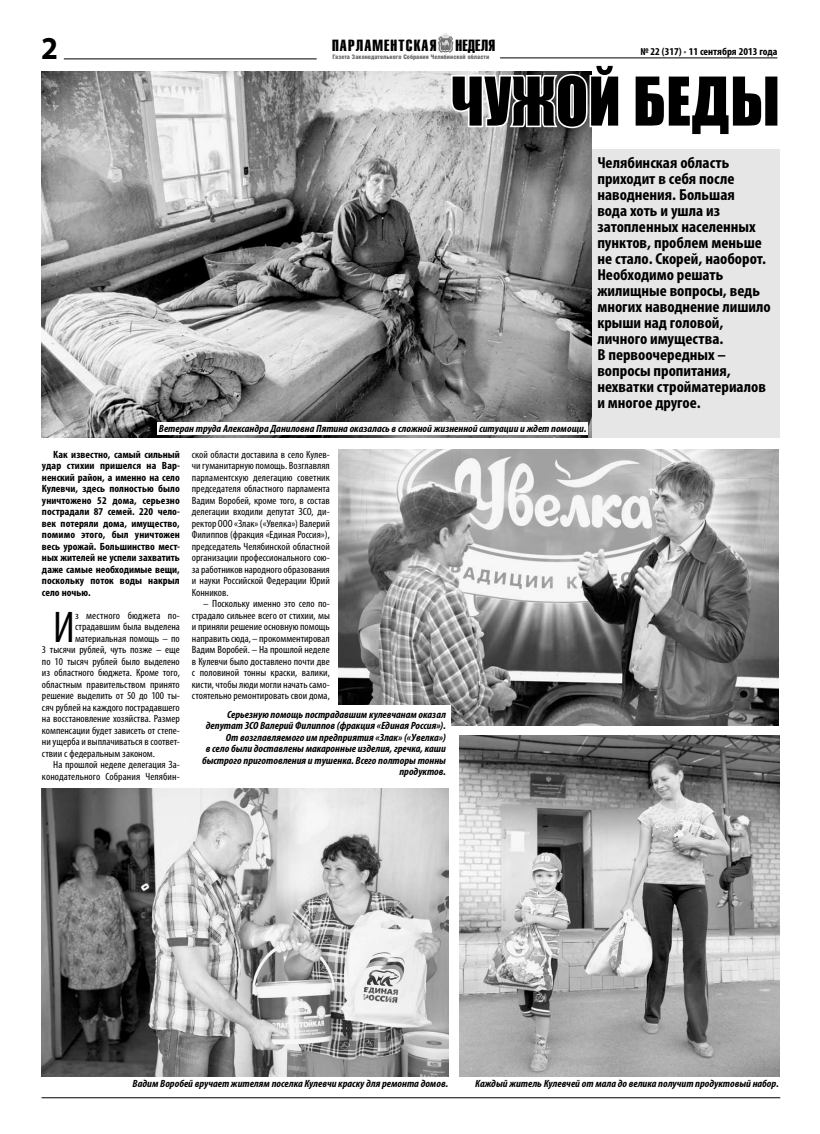
<style>
.page{position:relative;width:820px;height:1134px;background:#fff}
.page>*{position:absolute;margin:0;border:0;box-sizing:border-box;transform-origin:0 0}
.t1{font:62px "Impact";letter-spacing:.01em;color:#000;scale:.95 1}
.t2{font:condensed 44.6px "Myriad Pro";color:#000;scale:1.05 1}
.t3{font:700 32px "Myriad Pro";color:#000;scale:.95 1}
.t4{font:700 condensed 16px/16px "Myriad Pro";color:#000;scale:1.05 1}
.t5{font:15.9px "Helios Extra Compressed C";letter-spacing:.065em;color:#000;scale:1.12 1}
.t6{font:condensed 10.5px/11.5px "Myriad Pro";color:#000;text-align:justify;scale:1.05 1}
.t7{font:italic 700 condensed 10.5px/11.5px "Myriad Pro";color:#000;text-align:right;scale:1.05 1}
.t8{font:700 condensed 10.5px/11.5px "Myriad Pro";color:#000;text-align:justify;scale:1.05 1}
.t9{font:900 6.2px "Helios Cond";color:#676767;scale:1.04 1}
.s1{color:#676767}
</style>
<div class="page">
<hr style="left:64px;top:59px;width:252px;height:1px;background:#000">
<hr style="left:500px;top:58px;width:277px;height:1px;background:#000">
<img style="left:438px;top:33px;width:15px;height:20px">
<hr style="left:41px;top:1097px;width:739px;height:1px;background:#000">
<img style="left:41px;top:788px;width:407px;height:288px">
<img style="left:338px;top:449px;width:440px;height:277px">
<div style="left:562px;top:149px;width:216px;height:288px;background:#e6e6e6"></div>
<div style="left:191px;top:706px;width:259px;height:74px;background:#fff"></div>
<img style="left:459px;top:735px;width:320px;height:341px">
<img style="left:41px;top:72px;width:550px;height:366px">
<svg style="left:449px;top:71px;width:143px;height:70px"></svg>
<div style="left:157px;top:423px;width:430px;height:12px;background:#fff"></div>
<h3 class="t3" style="left:41px;top:28px;width:19px">2</h3>
<p class="t8" style="left:640px;top:45px;width:132px">№ 22 (317) <span class="s1">•</span> 11 сентября 2013 года</p>
<h3 class="t5" style="left:332px;top:36px;width:147px">ПАРЛАМЕНТСКАЯ НЕДЕЛЯ</h3>
<p class="t9" style="left:332px;top:53px;width:152px">Газета Законодательного Cобрания Челябинской области</p>
<h1 class="t1" style="left:450px;top:53px;width:347px">Чужой беды</h1>
<p class="t7" style="left:159px;top:423px;width:408px">Ветеран труда Александра Даниловна Пятина оказалась в сложной жизненной ситуации и ждет помощи.</p>
<p class="t8" style="left:42px;top:448px;width:133px;text-indent:11px">Как известно, самый сильный удар стихии пришелся на Вар&shy;ненский район, а именно на село Кулевчи, здесь полностью было уничтожено 52 дома, серьезно пострадали 87 семей. 220 чело&shy;век потеряли дома, имущество, помимо этого, был уничтожен весь урожай. Большинство мест&shy;ных жителей не успели захватить даже самые необходимые вещи, поскольку поток воды накрыл село ночью.</p>
<h2 class="t2" style="left:53px;top:600px;width:22px">И</h2>
<p class="t6" style="left:75px;top:609px;width:101px">з местного бюджета по-</p>
<p class="t6" style="left:75px;top:621px;width:101px">страдавшим была выделена</p>
<p class="t6" style="left:75px;top:632px;width:101px">материальная помощь – по</p>
<p class="t6" style="left:42px;top:644px;width:133px">3 тысячи рублей, чуть позже – еще</p>
<p class="t6" style="left:42px;top:655px;width:133px">по 10 тысяч рублей было выделено</p>
<p class="t6" style="left:42px;top:667px;width:133px">из областного бюджета. Кроме того,</p>
<p class="t6" style="left:42px;top:678px;width:133px">областным правительством принято</p>
<p class="t6" style="left:42px;top:690px;width:133px">решение выделить от 50 до 100 ты-</p>
<p class="t6" style="left:42px;top:701px;width:133px">сяч рублей на каждого пострадавшего</p>
<p class="t6" style="left:42px;top:713px;width:133px">на восстановление хозяйства. Размер</p>
<p class="t6" style="left:42px;top:724px;width:133px">компенсации будет зависеть от степе-</p>
<p class="t6" style="left:42px;top:736px;width:133px">ни ущерба и выплачиваться в соответ-</p>
<p class="t6" style="left:42px;top:747px;width:109px">ствии с федеральным законом.</p>
<p class="t6" style="left:53px;top:759px;width:122px">На прошлой неделе делегация За-</p>
<p class="t6" style="left:42px;top:770px;width:133px">конодательного Собрания Челябин-</p>
<p class="t6" style="left:192px;top:448px;width:133px">ской области доставила в село Кулев&shy;чи гуманитарную помощь. Возглавлял парламентскую делегацию советник председателя областного парламента Вадим Воробей, кроме того, в состав делегации входили депутат ЗСО, ди&shy;ректор ООО «Злак» («Увелка») Валерий Филиппов (фракция «Единая Россия»), председатель Челябинской областной организации профессионального сою&shy;за работников народного образования и науки Российской Федерации Юрий Конников.</p>
<p class="t6" style="left:192px;top:598px;width:133px;text-indent:11px">– Поскольку именно это село по&shy;страдало сильнее всего от стихии, мы и приняли решение основную помощь направить сюда, – прокомментировал Вадим Воробей. – На прошлой неделе в Кулевчи было доставлено почти две с половиной тонны краски, валики, кисти, чтобы люди могли начать само&shy;стоятельно ремонтировать свои дома,</p>
<p class="t7" style="left:202px;top:709px;width:234px">Серьезную помощь пострадавшим кулевчанам оказал депутат ЗСО Валерий Филиппов (фракция «Единая Россия»).<br>От возглавляемого им предприятия «Злак» («Увелка»)<br>в село были доставлены макаронные изделия, гречка, каши быстрого приготовления и тушенка. Всего полторы тонны продуктов.</p>
<p class="t4" style="left:597px;top:154px;width:167px">Челябинская область приходит в себя после наводнения. Большая<br>вода хоть и ушла из затопленных населенных пунктов, проблем меньше не стало. Скорей, наоборот.<br>Необходимо решать жилищные вопросы, ведь многих наводнение лишило крыши над головой, личного имущества.<br>В первоочередных – вопросы пропитания, нехватки стройматериалов и многое другое.</p>
<p class="t7" style="left:133px;top:1078px;width:302px">Вадим Воробей вручает жителям поселка Кулевчи краску для ремонта домов.</p>
<p class="t7" style="left:475px;top:1078px;width:290px">Каждый житель Кулевчей от мала до велика получит продуктовый набор.</p>
</div>
